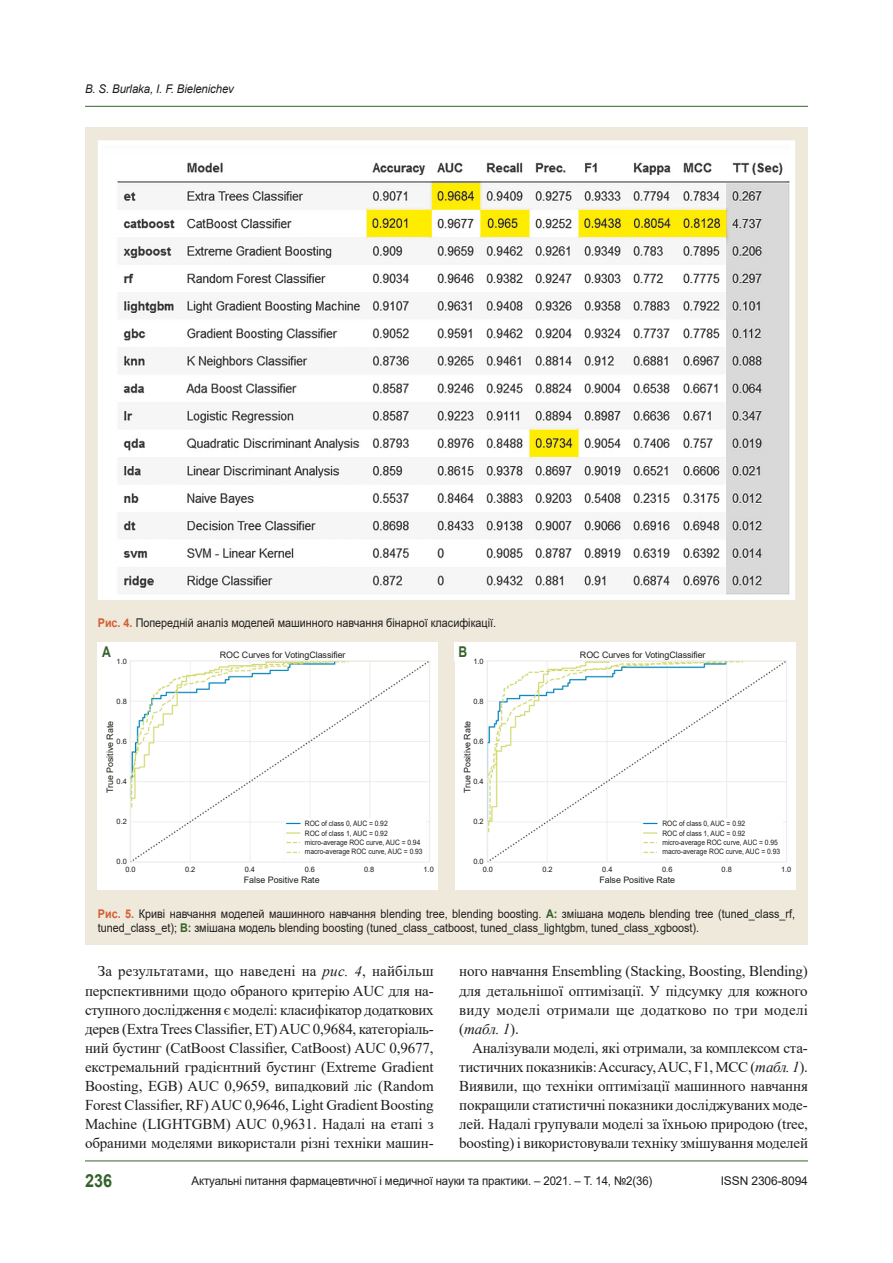
<style>
.page{position:relative;width:893px;height:1263px;background:#fff}
.page>*{position:absolute;margin:0;border:0;box-sizing:border-box;transform-origin:0 0}
.t1{font:700 18px "Arial";color:#35622a;scale:.9 1}
.tecst{font:15px/19px "Times New Roman";letter-spacing:-.01em;color:#1d1d1b;text-align:justify}
.резюме_назв{font:700 14.85px "Arial";color:#35622a;scale:.82 1}
.примечание{font:12px/14.4px "Arial";color:#1d1d1b;scale:.9 1}
.примечание-2{font:12px "Arial";color:#1d1d1b;scale:.95 1}
.t2{font:italic 12px "Arial";letter-spacing:-.01em;color:#1d1d1b;scale:.95 1}
.примечание-3{font:12px "Arial";color:#1d1d1b}
.t3{font:8.85px "Arial";letter-spacing:-.005em;color:#1d1d1b}
.t4{font:7.35px/9.3px "Arial";letter-spacing:-.005em;color:#1d1d1b;scale:.91 1}
.t5{font:7.35px "Arial";letter-spacing:-.005em;color:#1d1d1b}
.s1{font-weight:700;color:#d45d33}
.s2{font-weight:700;color:#35622a}
.s3{font-style:italic}
</style>
<div class="page">
<hr style="left:85px;top:1160px;width:723px;height:1px;background:#35622a">
<hr style="left:85px;top:106px;width:723px;height:1px;background:#35622a">
<div style="left:85px;top:128px;width:723px;height:817px;background:#efe9dc"></div>
<svg style="left:98px;top:140px;width:697px;height:460px;background:#e9e8e2"></svg>
<div style="left:98px;top:642px;width:340px;height:248px;background:#fff"></div>
<div style="left:455px;top:642px;width:340px;height:248px;background:#fff"></div>
<img style="left:487px;top:660px;width:300px;height:202px">
<img style="left:130px;top:660px;width:300px;height:202px">
<div style="left:304px;top:818px;width:120px;height:38px;background:#fff"></div>
<div style="left:660px;top:818px;width:121px;height:38px;background:#fff"></div>
<div style="left:454px;top:642px;width:17px;height:19px;background:#fff"></div>
<p class="t2" style="left:85px;top:81px;width:158px">B. S. Burlaka, I. F. Bielenichev</p>
<p class="примечание" style="left:98px;top:616px;width:444px"><span class="s1">Рис. 4.</span> Попередній аналіз моделей машинного навчання бінарної класифікації.</p>
<p class="t3" style="left:220px;top:648px;width:127px">ROC Curves for VotingClassifier</p>
<p class="резюме_назв" style="left:102px;top:641px;width:12px">A</p>
<p class="резюме_назв" style="left:458px;top:641px;width:12px">B</p>
<p class="t5" style="left:117px;top:657px;width:12px">1.0</p>
<p class="t5" style="left:117px;top:697px;width:12px">0.8</p>
<p class="t5" style="left:117px;top:736px;width:12px">0.6</p>
<p class="t5" style="left:117px;top:776px;width:12px">0.4</p>
<p class="t5" style="left:117px;top:816px;width:12px">0.2</p>
<p class="t5" style="left:117px;top:856px;width:12px">0.0</p>
<p class="t5" style="left:473px;top:657px;width:12px">1.0</p>
<p class="t5" style="left:473px;top:697px;width:12px">0.8</p>
<p class="t5" style="left:473px;top:736px;width:12px">0.6</p>
<p class="t5" style="left:473px;top:776px;width:12px">0.4</p>
<p class="t5" style="left:473px;top:816px;width:12px">0.2</p>
<p class="t5" style="left:473px;top:856px;width:12px">0.0</p>
<p class="t3" style="left:104px;top:793px;width:74px;rotate:-90deg">True Positive Rate</p>
<p class="t3" style="left:461px;top:793px;width:74px;rotate:-90deg">True Positive Rate</p>
<p class="t4" style="left:305px;top:819px;width:131px">ROC of class 0, AUC = 0.92<br>ROC of class 1, AUC = 0.92 micro-average ROC curve, AUC = 0.94 macro-average ROC curve, AUC = 0.93</p>
<p class="t3" style="left:580px;top:648px;width:127px">ROC Curves for VotingClassifier</p>
<p class="t4" style="left:662px;top:819px;width:131px">ROC of class 0, AUC = 0.92<br>ROC of class 1, AUC = 0.92 micro-average ROC curve, AUC = 0.95 macro-average ROC curve, AUC = 0.93</p>
<p class="t5" style="left:125px;top:864px;width:12px">0.0</p>
<p class="t5" style="left:185px;top:864px;width:12px">0.2</p>
<p class="t5" style="left:245px;top:864px;width:12px">0.4</p>
<p class="t5" style="left:305px;top:864px;width:12px">0.6</p>
<p class="t5" style="left:364px;top:864px;width:12px">0.8</p>
<p class="t5" style="left:424px;top:864px;width:12px">1.0</p>
<p class="t5" style="left:483px;top:864px;width:12px">0.0</p>
<p class="t5" style="left:542px;top:864px;width:12px">0.2</p>
<p class="t5" style="left:602px;top:864px;width:12px">0.4</p>
<p class="t5" style="left:662px;top:864px;width:12px">0.6</p>
<p class="t5" style="left:722px;top:864px;width:12px">0.8</p>
<p class="t5" style="left:781px;top:864px;width:12px">1.0</p>
<p class="t3" style="left:244px;top:874px;width:77px">False Positive Rate</p>
<p class="t3" style="left:599px;top:874px;width:77px">False Positive Rate</p>
<p class="примечание" style="left:98px;top:906px;width:776px"><span class="s1">Рис. 5.</span> Криві навчання моделей машинного навчання blending tree, blending boosting. <span class="s2">А:</span> змішана модель blending tree (tuned_class_rf, tuned_class_et); <span class="s2">В:</span> змішана модель blending boosting (tuned_class_catboost, tuned_class_lightgbm, tuned_class_xgboost).</p>
<p class="tecst" style="left:85px;top:961px;width:350px;text-indent:13px">За результатами, що наведені на <span class="s3">рис. 4</span>, найбільш перспективними щодо обраного критерію AUC для на&shy;ступного дослідження є моделі: класифікатор додаткових дерев (Extra Trees Classifier, ET) AUC 0,9684, категоріаль&shy;ний бустинг (CatBoost Classifier, CatBoost) AUC 0,9677, екстремальний градієнтний бустинг (Extreme Gradient Boosting, EGB) AUC 0,9659, випадковий ліс (Random Forest Classifier, RF) AUC 0,9646, Light Gradient Boosting Machine (LIGHTGBM) AUC 0,9631. Надалі на етапі з обраними моделями використали різні техніки машин-</p>
<p class="tecst" style="left:459px;top:961px;width:350px">ного навчання Ensembling (Stacking, Boosting, Blending) для детальнішої оптимізації. У підсумку для кожного виду моделі отримали ще додатково по три моделі (<span class="s3">табл. 1</span>).</p>
<p class="tecst" style="left:459px;top:1038px;width:350px;text-indent:13px">Аналізували моделі, які отримали, за комплексом ста&shy;тистичних показників: Accuracy, AUC, F1, MCC (<span class="s3">табл. 1</span>).<br>Виявили, що техніки оптимізації машинного навчання покращили статистичні показники досліджуваних моде&shy;лей. Надалі групували моделі за їхньою природою (tree, boosting) і використовували техніку змішування моделей</p>
<p class="t1" style="left:85px;top:1168px;width:32px">236</p>
<p class="примечание-2" style="left:191px;top:1172px;width:487px">Актуальні питання фармацевтичної і медичної науки та практики. – 2021. – Т. 14, №2(36)</p>
<p class="примечание-3" style="left:721px;top:1172px;width:89px">ISSN 2306-8094</p>
</div>
